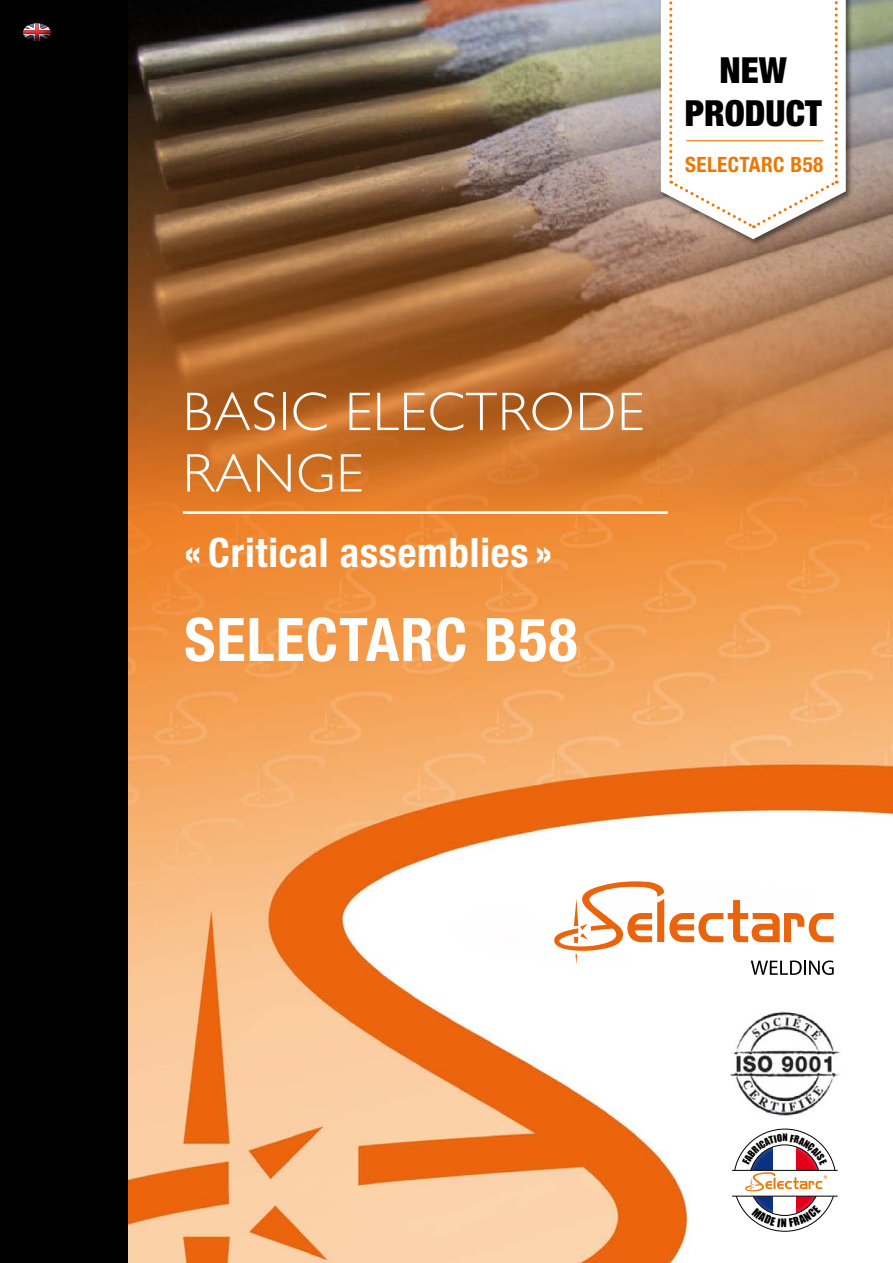
<style>
.page{position:relative;width:893px;height:1263px;background:#fff}
.page>*{position:absolute;margin:0;border:0;box-sizing:border-box;transform-origin:0 0}
.t1{font:700 condensed 60px "Helvetica Neue";letter-spacing:.02em;color:#fff}
.t2{font:300 54.6px/61.5px "Gill Sans";letter-spacing:.02em;color:#fff}
.t3{font:700 condensed 40.5px "Helvetica Neue";letter-spacing:.02em;color:#fff}
.t4{font:900 condensed 36px/43.2px "Helvetica Neue";color:#000;text-align:center}
.t5{font:700 condensed 21.15px "Helvetica Neue";letter-spacing:.02em;color:#ed7703}
</style>
<div class="page">
<img style="left:128px;top:514px;width:765px;height:749px">
<svg style="left:734px;top:1129px;width:102px;height:102px"></svg>
<svg style="left:749px;top:1165px;width:24px;height:50px"></svg>
<div style="left:773px;top:1145px;width:23px;height:70px;background:#fff"></div>
<svg style="left:796px;top:1165px;width:24px;height:40px"></svg>
<div style="left:732px;top:1170px;width:106px;height:26px;background:#fff"></div>
<hr style="left:732px;top:1196px;width:106px;height:1px;background:#000">
<hr style="left:732px;top:1170px;width:106px;height:1px;background:#000">
<svg style="left:745px;top:1172px;width:82px;height:23px"></svg>
<img style="left:730px;top:1008px;width:110px;height:111px">
<img style="left:128px;top:0;width:765px;height:514px">
<svg style="left:554px;top:881px;width:280px;height:94px"></svg>
<div style="left:0;top:0;width:128px;height:1263px;background:#000"></div>
<hr style="left:183px;top:511px;width:485px;height:3px;background:#fff">
<div style="left:659px;top:0;width:195px;height:246px;background:#000;opacity:.5"></div>
<svg style="left:661px;top:0;width:185px;height:239px"></svg>
<hr style="left:686px;top:140px;width:137px;height:1px;background:#ed7703">
<div style="left:14px;top:22px;width:44px;height:18px;background:#fff;opacity:.38"></div>
<div style="left:16px;top:24px;width:44px;height:20px;background:#000;opacity:.75"></div>
<svg style="left:742px;top:1134px;width:85px;height:31px"></svg>
<svg style="left:751px;top:1205px;width:70px;height:22px"></svg>
<p class="t4" style="left:685px;top:48px;width:138px">NEW<br>PRODUCT</p>
<p class="t5" style="left:685px;top:152px;width:140px">SELECTARC B58</p>
<h2 class="t2" style="left:183px;top:381px;width:463px">BASIC ELECTRODE<br>RANGE</h2>
<p class="t3" style="left:184px;top:528px;width:370px">« CRITICAL ASSEMBLIES »</p>
<h1 class="t1" style="left:184px;top:603px;width:395px">SELECTARC B58</h1>
</div>
